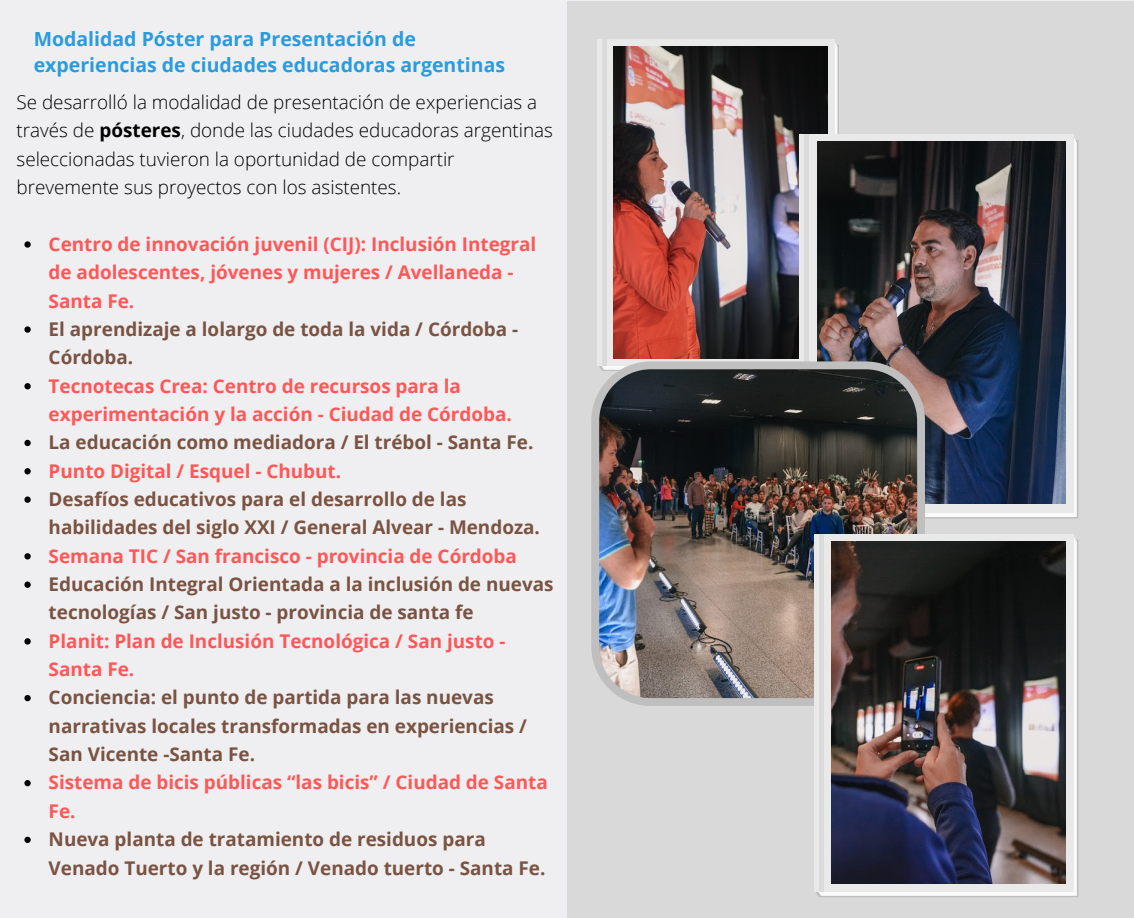
<style>
.page{position:relative;width:1134px;height:918px;background:#efeff1}
.page>*{position:absolute;margin:0;border:0;box-sizing:border-box;transform-origin:0 0}
.t1{font:700 19.5px "Open Sans";color:#2a9bdd}
.t2{font:700 18.9px/28.5px "Open Sans";color:#7a5342}
.t3{font:700 18.9px/28.5px "Open Sans";color:#ff5757}
.t4{font:300 18.9px/28.5px "Open Sans";color:#000}
.s1{font-weight:700}
</style>
<div class="page">
<div style="left:567px;top:1px;width:567px;height:917px;background:#d9d9d9"></div>
<div style="left:598px;top:39px;width:237px;height:327px;background:linear-gradient(to right,#e8e8e8,#e9e9e9)"></div>
<img style="left:614px;top:46px;width:213px;height:312px">
<hr style="left:603px;top:39px;width:3px;height:327px;background:#dbdbdb">
<svg style="left:799px;top:134px;width:275px;height:378px;fill:#e9e9e9"></svg>
<img style="left:817px;top:142px;width:248px;height:362px">
<hr style="left:805px;top:134px;width:3px;height:378px;background:#dbdbdb">
<img style="left:591px;top:361px;width:334px;height:345px">
<svg style="left:817px;top:537px;width:260px;height:359px;background:#f5f5f5"></svg>
<div style="left:814px;top:534px;width:260px;height:357px;background:#e9e9e9"></div>
<img style="left:832px;top:541px;width:234px;height:342px">
<hr style="left:820px;top:534px;width:3px;height:357px;background:#dbdbdb">
<svg style="left:24px;top:241px;width:7px;height:7px"></svg>
<svg style="left:24px;top:326px;width:7px;height:7px"></svg>
<svg style="left:24px;top:383px;width:7px;height:6px"></svg>
<svg style="left:24px;top:440px;width:7px;height:6px"></svg>
<svg style="left:24px;top:468px;width:7px;height:6px"></svg>
<svg style="left:24px;top:497px;width:7px;height:6px"></svg>
<svg style="left:24px;top:553px;width:7px;height:7px"></svg>
<svg style="left:24px;top:582px;width:7px;height:6px"></svg>
<svg style="left:24px;top:638px;width:7px;height:7px"></svg>
<svg style="left:24px;top:695px;width:7px;height:6px"></svg>
<svg style="left:24px;top:780px;width:7px;height:6px"></svg>
<svg style="left:24px;top:837px;width:7px;height:6px"></svg>
<p class="t1" style="left:34px;top:25px;width:384px">Modalidad Póster para Presentación de</p>
<p class="t1" style="left:34px;top:51px;width:473px">experiencias de ciudades educadoras argentinas</p>
<p class="t4" style="left:17px;top:87px;width:538px">Se desarrolló la modalidad de presentación de experiencias a través de <span class="s1">pósteres</span>, donde las ciudades educadoras argentinas seleccionadas tuvieron la oportunidad de compartir brevemente sus proyectos con los asistentes.</p>
<p class="t3" style="left:49px;top:229px;width:489px">Centro de innovación juvenil (CIJ): Inclusión Integral de adolescentes, jóvenes y mujeres / Avellaneda -<br>Santa Fe.</p>
<p class="t2" style="left:49px;top:314px;width:471px">El aprendizaje a lolargo de toda la vida / Córdoba -<br>Córdoba.</p>
<p class="t3" style="left:49px;top:371px;width:465px">Tecnotecas Crea: Centro de recursos para la experimentación y la acción - Ciudad de Córdoba.</p>
<p class="t2" style="left:49px;top:428px;width:486px">La educación como mediadora / El trébol - Santa Fe.</p>
<p class="t3" style="left:49px;top:456px;width:294px">Punto Digital / Esquel - Chubut.</p>
<p class="t2" style="left:49px;top:484px;width:493px">Desafíos educativos para el desarrollo de las habilidades del siglo XXI / General Alvear - Mendoza.</p>
<p class="t3" style="left:49px;top:541px;width:470px">Semana TIC / San francisco - provincia de Córdoba</p>
<p class="t2" style="left:49px;top:569px;width:506px">Educación Integral Orientada a la inclusión de nuevas tecnologías / San justo - provincia de santa fe</p>
<p class="t3" style="left:49px;top:626px;width:458px">Planit: Plan de Inclusión Tecnológica / San justo -<br>Santa Fe.</p>
<p class="t2" style="left:49px;top:683px;width:480px">Conciencia: el punto de partida para las nuevas narrativas locales transformadas en experiencias /<br>San Vicente -Santa Fe.</p>
<p class="t3" style="left:49px;top:768px;width:501px">Sistema de bicis públicas “las bicis” / Ciudad de Santa<br>Fe.</p>
<p class="t2" style="left:49px;top:825px;width:498px">Nueva planta de tratamiento de residuos para<br>Venado Tuerto y la región / Venado tuerto - Santa Fe.</p>
</div>
